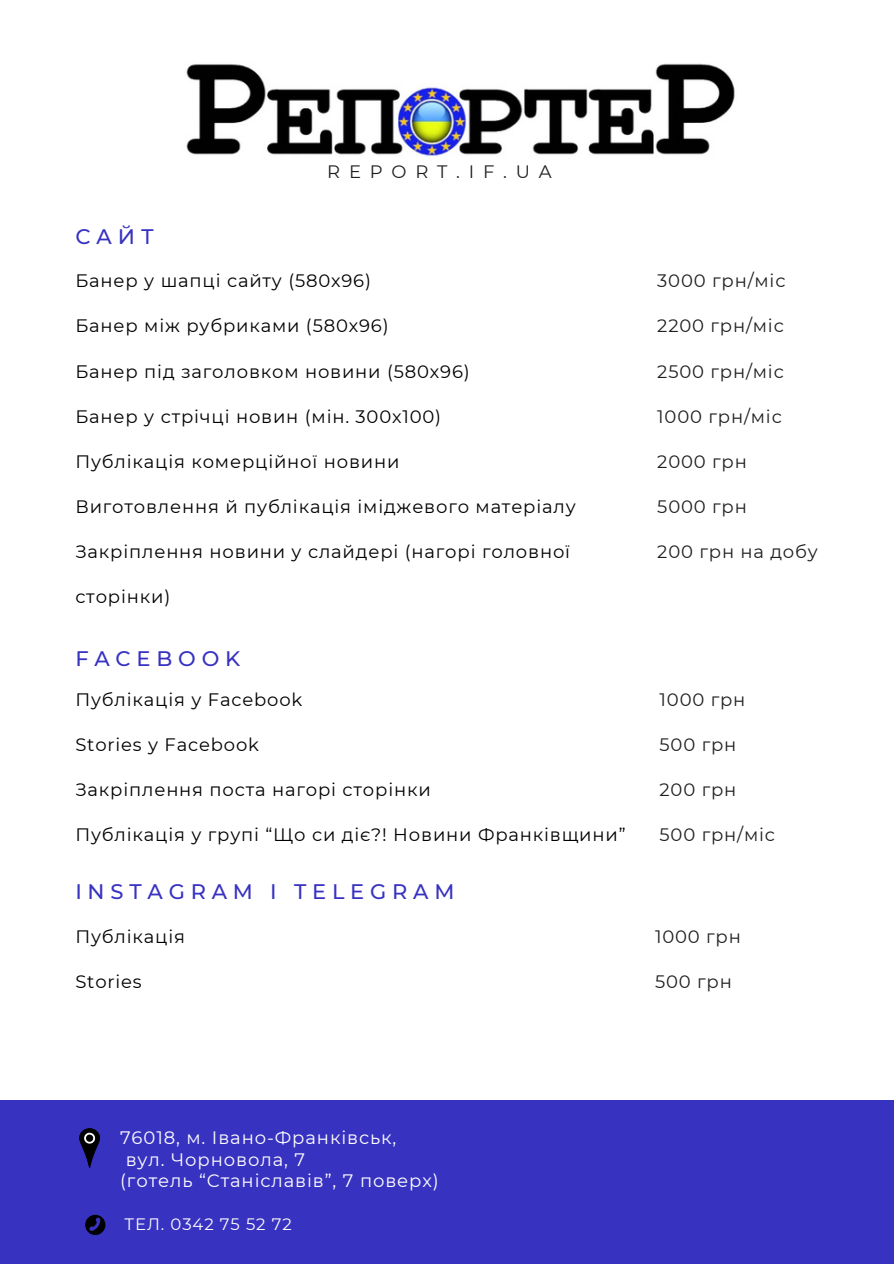
<style>
.page{position:relative;width:894px;height:1264px;background:#fff}
.page>*{position:absolute;margin:0;border:0;box-sizing:border-box;transform-origin:0 0}
.t1{font:500 21px "Montserrat";letter-spacing:.275em;color:#3832c1}
.t2{font:18px "Montserrat";letter-spacing:.045em;color:#000}
.t3{font:18px "Montserrat";letter-spacing:.045em;color:#1f1f1f}
.t4{font:18px "Montserrat";letter-spacing:.05em;color:#fff}
.t5{font:18px "Montserrat";letter-spacing:.49em;color:#221e1f}
.t6{font:16.5px "Montserrat";letter-spacing:.055em;color:#fdfdfd}
</style>
<div class="page">
<img style="left:186px;top:63px;width:549px;height:93px">
<div style="left:0;top:1099px;width:893px;height:164px;background:#3832c1"></div>
<svg style="left:79px;top:1128px;width:21px;height:39px"></svg>
<svg style="left:85px;top:1214px;width:20px;height:20px"></svg>
<h2 class="t1" style="left:75px;top:224px;width:80px">САЙТ</h2>
<p class="t5" style="left:327px;top:160px;width:226px">REPORT.IF.UA</p>
<p class="t2" style="left:75px;top:270px;width:297px">Банер у шапці сайту (580х96)</p>
<p class="t2" style="left:75px;top:315px;width:315px">Банер між рубриками (580х96)</p>
<p class="t2" style="left:75px;top:360px;width:396px">Банер під заголовком новини (580х96)</p>
<p class="t2" style="left:75px;top:405px;width:367px">Банер у стрічці новин (мін. 300х100)</p>
<p class="t2" style="left:75px;top:450px;width:325px">Публікація комерційної новини</p>
<p class="t2" style="left:75px;top:495px;width:502px">Виготовлення й публікація іміджевого матеріалу</p>
<p class="t2" style="left:75px;top:540px;width:496px">Закріплення новини у слайдері (нагорі головної</p>
<p class="t2" style="left:75px;top:585px;width:96px">сторінки)</p>
<p class="t1" style="left:75px;top:646px;width:166px">FACEBOOK</p>
<p class="t2" style="left:75px;top:688px;width:228px">Публікація у Facebook</p>
<p class="t2" style="left:75px;top:733px;width:185px">Stories у Facebook</p>
<h1 class="t2" style="left:75px;top:778px;width:357px">Закріплення поста нагорі сторінки</h1>
<p class="t2" style="left:75px;top:823px;width:551px">Публікація у групі “Що си діє?! Новини Франківщини”</p>
<p class="t1" style="left:75px;top:878px;width:380px">INSTAGRAM I TELEGRAM</p>
<p class="t2" style="left:75px;top:925px;width:111px">Публікація</p>
<p class="t2" style="left:75px;top:970px;width:68px">Stories</p>
<h1 class="t3" style="left:657px;top:270px;width:130px">3000 грн/міс</h1>
<p class="t3" style="left:657px;top:315px;width:128px">2200 грн/міс</p>
<p class="t3" style="left:657px;top:360px;width:128px">2500 грн/міс</p>
<p class="t3" style="left:657px;top:405px;width:126px">1000 грн/міс</p>
<p class="t3" style="left:657px;top:450px;width:91px">2000 грн</p>
<p class="t3" style="left:657px;top:495px;width:91px">5000 грн</p>
<p class="t3" style="left:657px;top:540px;width:162px">200 грн на добу</p>
<p class="t3" style="left:659px;top:688px;width:87px">1000 грн</p>
<h1 class="t3" style="left:659px;top:733px;width:78px">500 грн</h1>
<p class="t3" style="left:659px;top:778px;width:78px">200 грн</p>
<p class="t3" style="left:659px;top:823px;width:117px">500 грн/міс</p>
<p class="t3" style="left:655px;top:925px;width:87px">1000 грн</p>
<p class="t3" style="left:655px;top:970px;width:78px">500 грн</p>
<p class="t4" style="left:120px;top:1126px;width:277px">76018, м. Івано-Франківськ,</p>
<p class="t4" style="left:126px;top:1148px;width:181px">вул. Чорновола, 7</p>
<p class="t4" style="left:120px;top:1169px;width:320px">(готель “Станіславів”, 7 поверх)</p>
<p class="t6" style="left:125px;top:1214px;width:169px">ТЕЛ. 0342 75 52 72</p>
</div>
